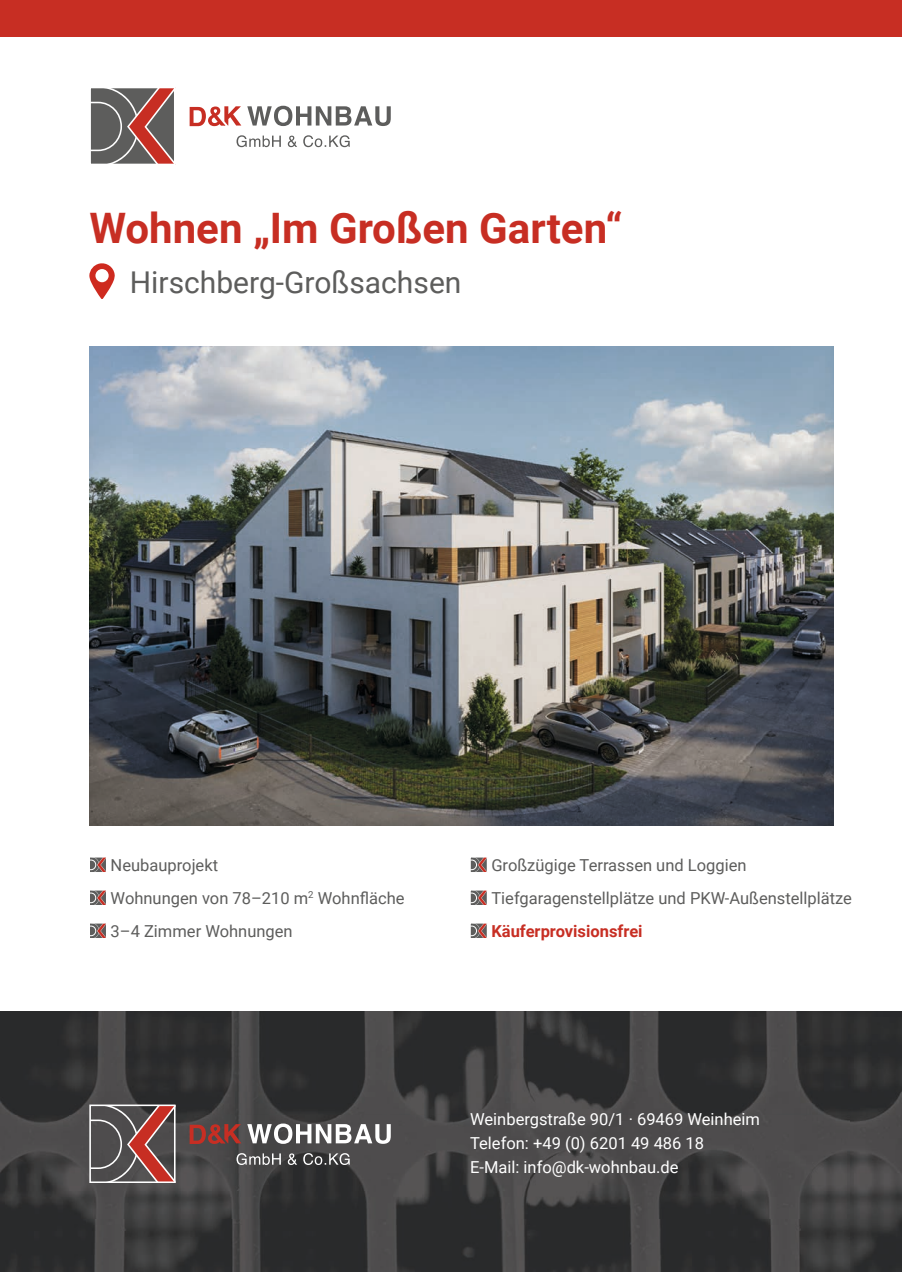
<style>
.page{position:relative;width:902px;height:1272px;background:#fff}
.page>*{position:absolute;margin:0;border:0;box-sizing:border-box;transform-origin:0 0}
.t1{font:700 42px "Roboto";color:#c72e23}
.t2{font:30px "Roboto";color:#5d5d5c}
.t3{font:16.5px/33px "Roboto";color:#5d5d5c}
.t4{font:16.5px/24px "Roboto";color:#fff}
.t5{font:700 16.5px "Roboto";color:#c72e23}
</style>
<div class="page">
<img style="left:0;top:1011px;width:901px;height:260px">
<div style="left:0;top:0;width:901px;height:36px;background:#c72e23"></div>
<svg style="left:247px;top:1123px;width:144px;height:20px"></svg>
<svg style="left:236px;top:1153px;width:113px;height:11px"></svg>
<svg style="left:92px;top:1107px;width:80px;height:72px"></svg>
<svg style="left:190px;top:1124px;width:51px;height:19px"></svg>
<div style="left:89px;top:1104px;width:86px;height:78px;border:2px solid #fff"></div>
<svg style="left:247px;top:106px;width:144px;height:20px"></svg>
<svg style="left:236px;top:135px;width:113px;height:12px"></svg>
<svg style="left:92px;top:90px;width:80px;height:72px"></svg>
<svg style="left:190px;top:106px;width:51px;height:20px"></svg>
<div style="left:89px;top:87px;width:86px;height:78px;border:2px solid #fff"></div>
<svg style="left:89px;top:263px;width:26px;height:36px"></svg>
<img style="left:89px;top:346px;width:744px;height:479px">
<svg style="left:91px;top:858px;width:14px;height:12px"></svg>
<div style="left:89px;top:856px;width:18px;height:16px;border:1px solid #fff"></div>
<svg style="left:91px;top:891px;width:14px;height:12px"></svg>
<div style="left:89px;top:889px;width:18px;height:16px;border:1px solid #fff"></div>
<svg style="left:91px;top:924px;width:14px;height:12px"></svg>
<div style="left:89px;top:922px;width:18px;height:16px;border:1px solid #fff"></div>
<svg style="left:472px;top:858px;width:13px;height:12px"></svg>
<div style="left:470px;top:856px;width:17px;height:16px;border:1px solid #fff"></div>
<svg style="left:472px;top:891px;width:13px;height:12px"></svg>
<div style="left:470px;top:889px;width:17px;height:16px;border:1px solid #fff"></div>
<svg style="left:472px;top:924px;width:13px;height:12px"></svg>
<div style="left:470px;top:922px;width:17px;height:16px;border:1px solid #fff"></div>
<h1 class="t1" style="left:89px;top:199px;width:534px">Wohnen „Im Großen Garten“</h1>
<h2 class="t2" style="left:130px;top:261px;width:333px">Hirschberg-Großsachsen</h2>
<p class="t3" style="left:111px;top:847px;width:295px">Neubauprojekt<br>Wohnungen von 78–210 m<sup>2</sup> Wohnfläche<br>3–4 Zimmer Wohnungen</p>
<p class="t3" style="left:491px;top:847px;width:362px">Großzügige Terrassen und Loggien<br>Tiefgaragenstellplätze und PKW-Außenstellplätze</p>
<p class="t5" style="left:491px;top:919px;width:153px">Käuferprovisionsfrei</p>
<p class="t4" style="left:470px;top:1106px;width:291px">Weinbergstraße 90/1 · 69469 Weinheim<br>Telefon: +49 (0) 6201 49 486 18<br>E-Mail: info@dk-wohnbau.de</p>
</div>
